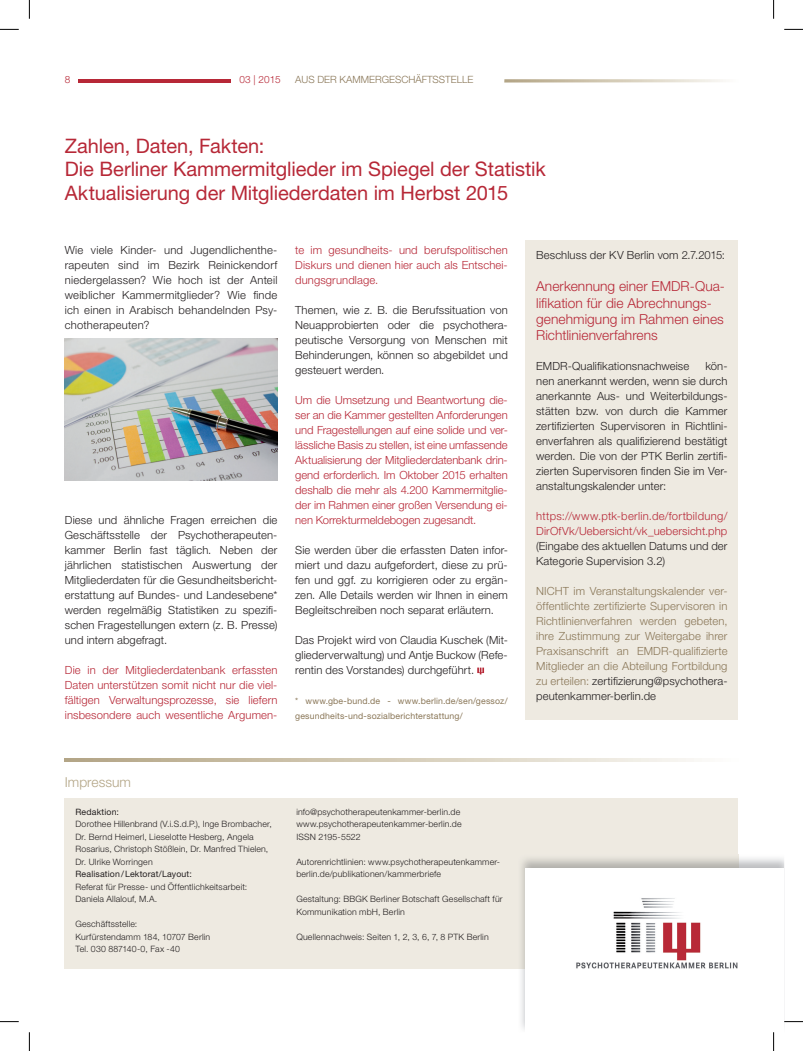
<style>
.page{position:relative;width:803px;height:1051px;background:#fff}
.page>*{position:absolute;margin:0;border:0;box-sizing:border-box;transform-origin:0 0}
.t1{font:20px/23.8px "Helvetica Neue LT Std";letter-spacing:-.005em;color:#b72837}
.t2{font:300 13.75px/16.2px "Helvetica Neue LT Std";letter-spacing:.005em;color:#b72837}
.t3{font:300 13.75px "Helvetica Neue LT Std";color:#b3a586}
.t4{font:300 11.25px/15px "Helvetica Neue LT Std";letter-spacing:.01em;color:#231f20;text-align:justify}
.t5{font:300 11.25px/15px "Helvetica Neue LT Std";letter-spacing:.01em;color:#b72837;text-align:justify}
.t6{font:300 11.25px/15px "Helvetica Neue LT Std";letter-spacing:.01em;color:#8a7758;text-align:justify}
.t7{font:300 10px "Helvetica Neue LT Std";color:#8a7758}
.t8{font:300 10px "Helvetica Neue LT Std";color:#b72837}
.t9{font:300 8.75px/12.5px "Helvetica Neue LT Std";letter-spacing:.02em;color:#231f20}
.t10{font:8.75px/15px "Helvetica Neue LT Std";letter-spacing:.02em;color:#8a7758}
.t11{font:8.75px "Helvetica Neue LT Std";letter-spacing:.015em;color:#231f20}
.s1{color:#231f20}
</style>
<div class="page">
<svg style="left:477px;top:668px;width:7px;height:6px"></svg>
<div style="left:65px;top:798px;width:673px;height:170px;background:#eeeae1"></div>
<img style="left:518px;top:855px;width:266px;height:175px">
<img style="left:518px;top:855px;width:220px;height:113px">
<div style="left:525px;top:868px;width:259px;height:164px;background:#fff"></div>
<img style="left:576px;top:898px;width:162px;height:71px">
<hr style="left:78px;top:79px;width:153px;height:4px;background:#b72837">
<svg style="left:504px;top:79px;width:219px;height:4px"></svg>
<svg style="left:65px;top:758px;width:629px;height:4px;background:#d4ccb8"></svg>
<div style="left:525px;top:240px;width:213px;height:479px;background:#eeeae1"></div>
<img style="left:65px;top:338px;width:212px;height:142px">
<svg style="left:0;top:29px;width:19px;height:1px"></svg>
<svg style="left:784px;top:29px;width:19px;height:1px"></svg>
<svg style="left:0;top:1021px;width:19px;height:1px"></svg>
<svg style="left:784px;top:1021px;width:19px;height:1px"></svg>
<svg style="left:29px;top:0;width:1px;height:19px"></svg>
<svg style="left:29px;top:1032px;width:1px;height:19px"></svg>
<svg style="left:773px;top:0;width:1px;height:19px"></svg>
<svg style="left:773px;top:1032px;width:1px;height:19px"></svg>
<p class="t8" style="left:65px;top:73px;width:7px">8</p>
<p class="t8" style="left:240px;top:73px;width:43px">03 | 2015</p>
<p class="t7" style="left:295px;top:73px;width:180px">AUS DER KAMMERGESCHÄFTSSTELLE</p>
<h1 class="t1" style="left:65px;top:133px;width:482px">Zahlen, Daten, Fakten:<br>Die Berliner Kammermitglieder im Spiegel der Statistik<br>Aktualisierung der Mitgliederdaten im Herbst 2015</h1>
<p class="t4" style="left:65px;top:243px;width:214px">Wie viele Kinder- und Jugendlichenthe&shy;rapeuten sind im Bezirk Reinickendorf niedergelassen? Wie hoch ist der Anteil weiblicher Kammermitglieder? Wie finde ich einen in Arabisch behandelnden Psy&shy;chotherapeuten?</p>
<p class="t4" style="left:65px;top:513px;width:214px">Diese und ähnliche Fragen erreichen die Geschäftsstelle der Psychotherapeuten&shy;kammer Berlin fast täglich. Neben der jährlichen statistischen Auswertung der Mitgliederdaten für die Gesundheitsbericht&shy;erstattung auf Bundes- und Landesebene* werden regelmäßig Statistiken zu spezifi&shy;schen Fragestellungen extern (z. B. Presse) und intern abgefragt.</p>
<p class="t5" style="left:65px;top:663px;width:214px">Die in der Mitgliederdatenbank erfassten Daten unterstützen somit nicht nur die viel&shy;fältigen Verwaltungsprozesse, sie liefern insbesondere auch wesentliche Argumen-</p>
<p class="t5" style="left:295px;top:243px;width:214px">te im gesundheits- und berufspolitischen Diskurs und dienen hier auch als Entschei&shy;dungsgrundlage.</p>
<p class="t4" style="left:295px;top:303px;width:214px">Themen, wie z. B. die Berufssituation von Neuapprobierten oder die psychothera&shy;peutische Versorgung von Menschen mit Behinderungen, können so abgebildet und gesteuert werden.</p>
<p class="t5" style="left:295px;top:393px;width:214px">Um die Umsetzung und Beantwortung die&shy;ser an die Kammer gestellten Anforderungen und Fragestellungen auf eine solide und ver&shy;lässliche Basis zu stellen, ist eine umfassende Aktualisierung der Mitgliederdatenbank drin&shy;gend erforderlich. Im Oktober 2015 erhalten deshalb die mehr als 4.200 Kammermitglie&shy;der im Rahmen einer großen Versendung ei&shy;nen Korrekturmeldebogen zugesandt.</p>
<p class="t4" style="left:295px;top:543px;width:214px">Sie werden über die erfassten Daten infor&shy;miert und dazu aufgefordert, diese zu prü&shy;fen und ggf. zu korrigieren oder zu ergän&shy;zen. Alle Details werden wir Ihnen in einem Begleitschreiben noch separat erläutern.</p>
<p class="t4" style="left:295px;top:633px;width:214px">Das Projekt wird von Claudia Kuschek (Mit&shy;gliederverwaltung) und Antje Buckow (Refe&shy;rentin des Vorstandes) durchgeführt.</p>
<p class="t10" style="left:295px;top:694px;width:214px">* www.gbe-bund.de - www.berlin.de/sen/gessoz/ gesundheits-und-sozialberichterstattung/</p>
<p class="t3" style="left:65px;top:774px;width:68px">Impressum</p>
<p class="t11" style="left:75px;top:806px;width:45px">Redaktion:</p>
<p class="t9" style="left:75px;top:818px;width:198px">Dorothee Hillenbrand (V.i.S.d.P.), Inge Brombacher, Dr. Bernd Heimerl, Lieselotte Hesberg, Angela Rosarius, Christoph Stößlein, Dr. Manfred Thielen, Dr. Ulrike Worringen</p>
<p class="t11" style="left:75px;top:869px;width:118px">Realisation / Lektorat/Layout:</p>
<p class="t9" style="left:75px;top:880px;width:173px">Referat für Presse- und Öffentlichkeitsarbeit:<br>Daniela Allalouf, M.A.</p>
<p class="t9" style="left:75px;top:918px;width:136px">Geschäftsstelle:<br>Kurfürstendamm 184, 10707 Berlin<br>Tel. 030 887140-0, Fax -40</p>
<p class="t9" style="left:296px;top:805px;width:167px">info@psychotherapeutenkammer-berlin.de www.psychotherapeutenkammer-berlin.de<br>ISSN 2195-5522</p>
<p class="t9" style="left:296px;top:855px;width:205px">Autorenrichtlinien: www.psychotherapeutenkammer&shy;berlin.de/publikationen/kammerbriefe</p>
<p class="t9" style="left:296px;top:893px;width:208px">Gestaltung: BBGK Berliner Botschaft Gesellschaft für<br>Kommunikation mbH, Berlin</p>
<p class="t9" style="left:296px;top:930px;width:194px">Quellennachweis: Seiten 1, 2, 3, 6, 7, 8 PTK Berlin</p>
<p class="t4" style="left:536px;top:247px;width:190px">Beschluss der KV Berlin vom 2.7.2015:</p>
<p class="t2" style="left:536px;top:278px;width:190px">Anerkennung einer EMDR-Qua&shy;lifikation für die Abrechnungs&shy;genehmigung im Rahmen eines<br>Richtlinienverfahrens</p>
<p class="t4" style="left:536px;top:358px;width:155px">EMDR-Qualifikationsnachweise</p>
<p class="t4" style="left:536px;top:358px;width:193px;text-indent:169px">kön&shy;nen anerkannt werden, wenn sie durch anerkannte Aus- und Weiterbildungs&shy;stätten bzw. von durch die Kammer zertifizierten Supervisoren in Richtlini&shy;enverfahren als qualifizierend bestätigt werden. Die von der PTK Berlin zertifi&shy;zierten Supervisoren finden Sie im Ver&shy;anstaltungskalender unter:</p>
<p class="t5" style="left:536px;top:508px;width:193px">https://www.ptk-berlin.de/fortbildung/<br>DirOfVk/Uebersicht/vk_uebersicht.php</p>
<p class="t4" style="left:536px;top:538px;width:193px">(Eingabe des aktuellen Datums und der<br>Kategorie Supervision 3.2)</p>
<p class="t6" style="left:536px;top:583px;width:193px">NICHT im Veranstaltungskalender ver&shy;öffentlichte zertifizierte Supervisoren in Richtlinienverfahren werden gebeten, ihre Zustimmung zur Weitergabe ihrer Praxisanschrift an EMDR-qualifizierte Mitglieder an die Abteilung Fortbildung zu erteilen: <span class="s1">zertifizierung@psychothera&shy;peutenkammer-berlin.de</span></p>
</div>
